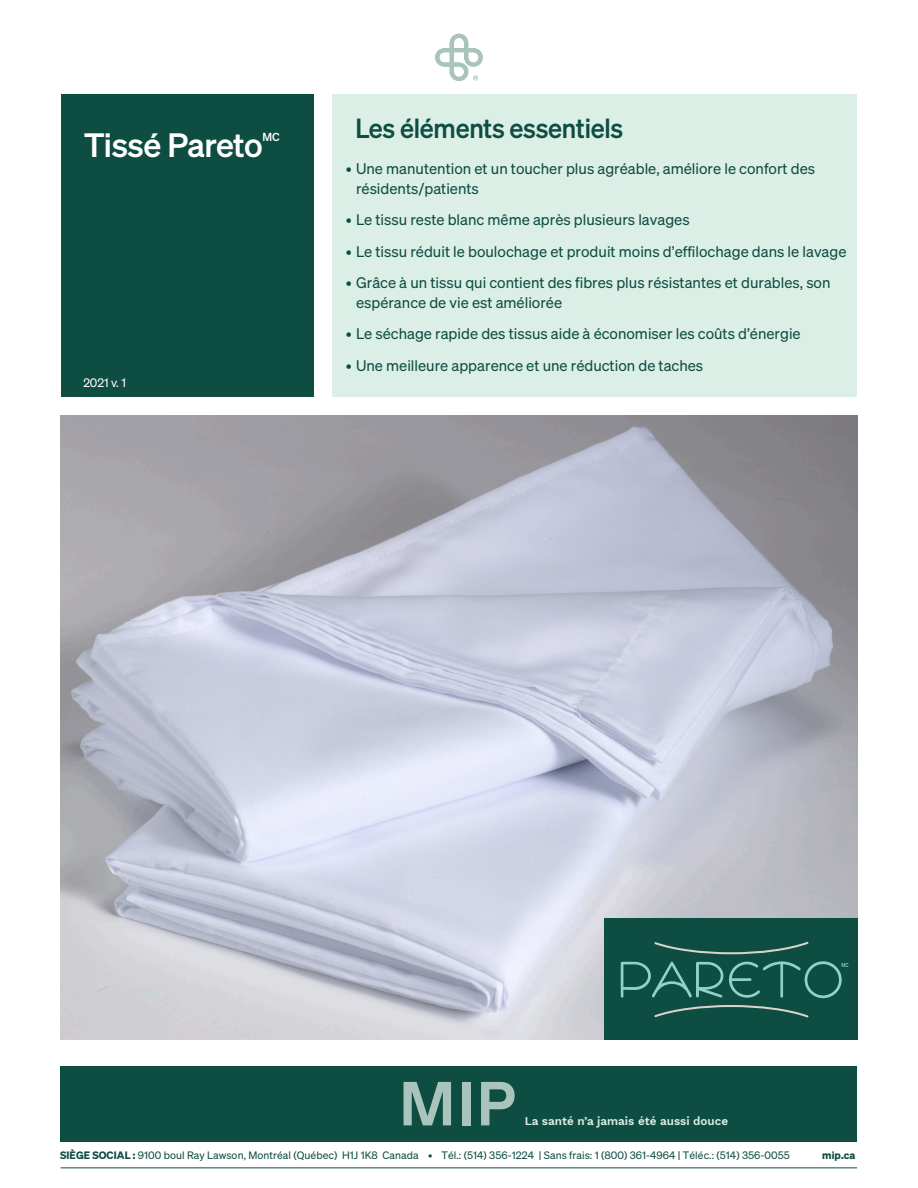
<style>
.page{position:relative;width:918px;height:1188px;background:#fff}
.page>*{position:absolute;margin:0;border:0;box-sizing:border-box;transform-origin:0 0}
.t1{font:33px "Sohne Kraftig";letter-spacing:-.01em;color:#fff}
.t2{font:27px "Sohne Kraftig";letter-spacing:-.01em;color:#0e4d42;scale:.96 1}
.t3{font:15px/19.5px "Sohne Buch";color:#0e4d42}
.t4{font:12px "Sohne Buch";color:#fff}
.t5{font:600 11.7px "Work Sans";color:#dcefe6}
.t6{font:11.4px "Sohne Kraftig";color:#fff}
.t7{font:10.5px "Sohne Buch";letter-spacing:.005em;color:#0e4d42}
.t8{font:10.5px "Sohne Dreiviertelfett";color:#0e4d42}
.t9{font:5.55px "Sohne Kraftig";color:#8ed2cb;scale:.84 1}
.s1{font-family:"Sohne Dreiviertelfett"}
</style>
<div class="page">
<div style="left:61px;top:94px;width:253px;height:303px;background:#0e4d42"></div>
<div style="left:333px;top:94px;width:524px;height:303px;background:#dcefe6"></div>
<img style="left:61px;top:416px;width:796px;height:624px">
<div style="left:604px;top:918px;width:253px;height:122px;background:#0e4d42"></div>
<div style="left:61px;top:1066px;width:796px;height:76px;background:#0e4d42"></div>
<svg style="left:404px;top:1082px;width:47px;height:43px"></svg>
<div style="left:462px;top:1082px;width:8px;height:43px;background:#a9c4bc"></div>
<svg style="left:481px;top:1082px;width:34px;height:43px"></svg>
<hr style="left:61px;top:1168px;width:796px;height:1px;background:#0e4d42">
<svg style="left:621px;top:962px;width:102px;height:36px"></svg>
<svg style="left:729px;top:961px;width:113px;height:37px"></svg>
<svg style="left:654px;top:942px;width:155px;height:12px"></svg>
<svg style="left:654px;top:1005px;width:155px;height:12px"></svg>
<svg style="left:435px;top:34px;width:48px;height:47px"></svg>
<h1 class="t1" style="left:84px;top:125px;width:180px">Tissé Pareto</h1>
<p class="t6" style="left:263px;top:130px;width:19px">MC</p>
<p class="t4" style="left:83px;top:375px;width:44px">2021 v. 1</p>
<h2 class="t2" style="left:355px;top:111px;width:281px">Les éléments essentiels</h2>
<p class="t3" style="left:356px;top:159px;width:461px;text-indent:-10px">• Une manutention et un toucher plus agréable, améliore le confort des résidents/patients</p>
<p class="t3" style="left:346px;top:210px;width:345px">• Le tissu reste blanc même après plusieurs lavages</p>
<p class="t3" style="left:346px;top:241px;width:502px">• Le tissu réduit le boulochage et produit moins d’effilochage dans le lavage</p>
<p class="t3" style="left:356px;top:273px;width:476px;text-indent:-10px">• Grâce à un tissu qui contient des fibres plus résistantes et durables, son espérance de vie est améliorée</p>
<p class="t3" style="left:346px;top:324px;width:456px">• Le séchage rapide des tissus aide à économiser les coûts d’énergie</p>
<p class="t3" style="left:346px;top:355px;width:359px">• Une meilleure apparence et une réduction de taches</p>
<p class="t5" style="left:525px;top:1113px;width:205px">La santé n’a jamais été aussi douce</p>
<p class="t9" style="left:842px;top:962px;width:10px">MC</p>
<p class="t7" style="left:60px;top:1149px;width:731px"><span class="s1">SIÈGE SOCIAL :</span> 9100 boul Ray Lawson, Montréal (Québec) H1J 1K8 Canada • Tél.: (514) 356-1224 | Sans frais: 1 (800) 361-4964 | Téléc.: (514) 356-0055</p>
<p class="t8" style="left:822px;top:1148px;width:35px">mip.ca</p>
</div>
